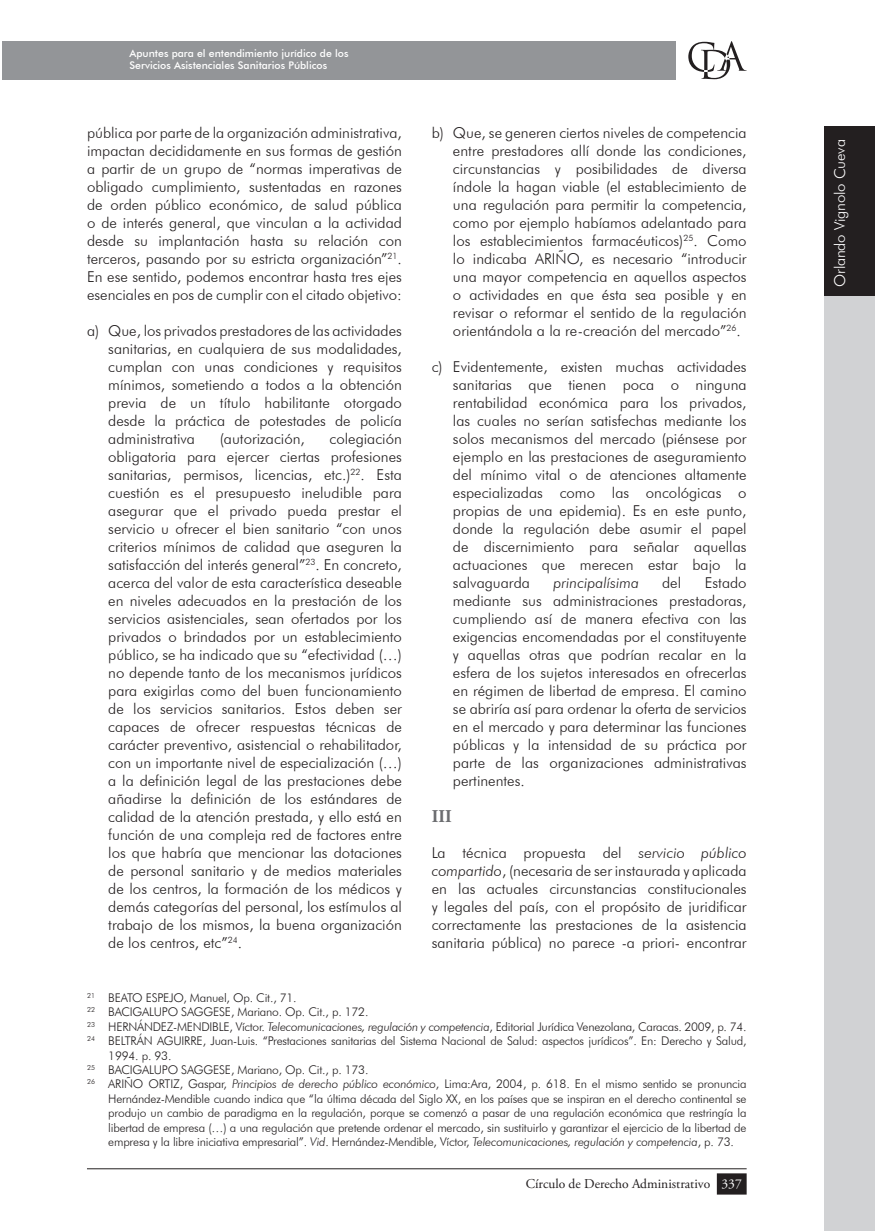
<style>
.page{position:relative;width:875px;height:1231px;background:#fff}
.page>*{position:absolute;margin:0;border:0;box-sizing:border-box;transform-origin:0 0}
.t1{font:700 18px "Adobe Garamond Pro";color:#6c6d70}
.t2{font:300 15px/18px "Futura BT";color:#231f20;text-align:justify}
.t3{font:300 15px "Futura BT";letter-spacing:-.01em;color:#fff}
.t4{font:italic 300 15px "Futura BT";color:#231f20}
.t5{font:13.5px "Adobe Garamond Pro";color:#231f20}
.t6{font:300 12px "Futura BT";letter-spacing:-.015em;color:#231f20}
.t7{font:500 10.5px/12.6px "Futura BT";color:#fff}
.s1{font-style:italic}
.s2{color:#fff}
</style>
<div class="page">
<div style="left:824px;top:289px;width:50px;height:942px;background:#d1d2d4"></div>
<div style="left:2px;top:41px;width:673px;height:39px;background:#939598"></div>
<div style="left:824px;top:126px;width:50px;height:170px;background:#231f20"></div>
<svg style="left:688px;top:41px;width:58px;height:38px"></svg>
<hr style="left:87px;top:1168px;width:659px;height:1px;background:#231f20">
<div style="left:717px;top:1174px;width:28px;height:20px;background:#231f20"></div>
<div style="left:716px;top:1173px;width:30px;height:21px;border:2px solid #231f20"></div>
<p class="t7" style="left:129px;top:47px;width:220px">Apuntes para el entendimiento jurídico de los<br>Servicios Asistenciales Sanitarios Públicos</p>
<p class="t2" style="left:87px;top:123px;width:316px">pública por parte de la organización administrativa, impactan decididamente en sus formas de gestión a partir de un grupo de “normas imperativas de obligado cumplimiento, sustentadas en razones de orden público económico, de salud pública o de interés general, que vinculan a la actividad desde su implantación hasta su relación con terceros, pasando por su estricta organización”<sup>21</sup>.<br>En ese sentido, podemos encontrar hasta tres ejes esenciales en pos de cumplir con el citado objetivo:</p>
<p class="t2" style="left:108px;top:321px;width:295px;text-indent:-21px">a) Que, los privados prestadores de las actividades sanitarias, en cualquiera de sus modalidades, cumplan con unas condiciones y requisitos mínimos, sometiendo a todos a la obtención previa de un título habilitante otorgado desde la práctica de potestades de policía administrativa</p>
<p class="t2" style="left:108px;top:429px;width:295px;text-indent:221px">colegiación obligatoria para ejercer ciertas profesiones sanitarias, permisos, licencias, etc.)<sup>22</sup>. Esta cuestión es el presupuesto ineludible para asegurar que el privado pueda prestar el servicio u ofrecer el bien sanitario “con unos criterios mínimos de calidad que aseguren la satisfacción del interés general”<sup>23</sup>. En concreto, acerca del valor de esta característica deseable en niveles adecuados en la prestación de los servicios asistenciales, sean ofertados por los privados o brindados por un establecimiento público, se ha indicado que su “efectividad (…) no depende tanto de los mecanismos jurídicos para exigirlas como del buen funcionamiento de los servicios sanitarios. Estos deben ser capaces de ofrecer respuestas técnicas de carácter preventivo, asistencial o rehabilitador, con un importante nivel de especialización (…) a la definición legal de las prestaciones debe añadirse la definición de los estándares de calidad de la atención prestada, y ello está en función de una compleja red de factores entre los que habría que mencionar las dotaciones de personal sanitario y de medios materiales de los centros, la formación de los médicos y demás categorías del personal, los estímulos al trabajo de los mismos, la buena organización de los centros, etc”<sup>24</sup>.</p>
<p class="t2" style="left:220px;top:429px;width:87px">(autorización,</p>
<p class="t2" style="left:453px;top:123px;width:295px;text-indent:-21px">b) Que, se generen ciertos niveles de competencia entre prestadores allí donde las condiciones, circunstancias y posibilidades de diversa índole la hagan viable (el establecimiento de una regulación para permitir la competencia, como por ejemplo habíamos adelantado para los establecimientos farmacéuticos)<sup>25</sup>. Como lo indicaba ARIÑO, es necesario “introducir una mayor competencia en aquellos aspectos o actividades en que ésta sea posible y en revisar o reformar el sentido de la regulación orientándola a la re-creación del mercado”<sup>26</sup>.</p>
<p class="t2" style="left:453px;top:357px;width:295px;text-indent:-21px">c) Evidentemente, existen muchas actividades sanitarias que tienen poca o ninguna rentabilidad económica para los privados, las cuales no serían satisfechas mediante los solos mecanismos del mercado (piénsese por ejemplo en las prestaciones de aseguramiento del mínimo vital o de atenciones altamente especializadas como las oncológicas o propias de una epidemia). Es en este punto, donde la regulación debe asumir el papel de discernimiento para señalar aquellas actuaciones que merecen estar bajo la salvaguarda</p>
<p class="t2" style="left:453px;top:573px;width:295px;text-indent:252px">Estado mediante sus administraciones prestadoras, cumpliendo así de manera efectiva con las exigencias encomendadas por el constituyente y aquellas otras que podrían recalar en la esfera de los sujetos interesados en ofrecerlas en régimen de libertad de empresa. El camino se abriría así para ordenar la oferta de servicios en el mercado y para determinar las funciones públicas y la intensidad de su práctica por parte de las organizaciones administrativas pertinentes.</p>
<p class="t4" style="left:553px;top:573px;width:87px">principalísima</p>
<p class="t2" style="left:662px;top:573px;width:21px">del</p>
<p class="t1" style="left:431px;top:806px;width:22px">III</p>
<p class="t2" style="left:431px;top:843px;width:316px">La técnica propuesta del <span class="s1">servicio público compartido</span>, (necesaria de ser instaurada y aplicada en las actuales circunstancias constitucionales y legales del país, con el propósito de juridificar correctamente las prestaciones de la asistencia sanitaria pública) no parece -a priori- encontrar</p>
<p class="t6" style="left:87px;top:990px;width:211px"><sup>21</sup> BEATO ESPEJO, Manuel, Op. Cit., 71.</p>
<p class="t6" style="left:87px;top:1005px;width:283px"><sup>22</sup> BACIGALUPO SAGGESE, Mariano. Op. Cit., p. 172.</p>
<p class="t6" style="left:87px;top:1019px;width:660px"><sup>23</sup> HERNÁNDEZ-MENDIBLE, Víctor. <span class="s1">Telecomunicaciones, regulación y competencia</span>, Editorial Jurídica Venezolana, Caracas. 2009, p. 74.</p>
<p class="t6" style="left:87px;top:1034px;width:661px"><sup>24</sup> BELTRÁN AGUIRRE, Juan-Luis. “Prestaciones sanitarias del Sistema Nacional de Salud: aspectos jurídicos”. En: Derecho y Salud,</p>
<p class="t6" style="left:108px;top:1048px;width:65px">1994. p. 93.</p>
<p class="t6" style="left:87px;top:1062px;width:283px"><sup>25</sup> BACIGALUPO SAGGESE, Mariano, Op. Cit., p. 173.</p>
<p class="t6" style="left:87px;top:1077px;width:661px"><sup>26</sup> ARIÑO ORTIZ, Gaspar, <span class="s1">Principios de derecho público económico</span>, Lima:Ara, 2004, p. 618. En el mismo sentido se pronuncia</p>
<p class="t6" style="left:108px;top:1091px;width:639px">Hernández-Mendible cuando indica que “la última década del Siglo XX, en los países que se inspiran en el derecho continental se</p>
<p class="t6" style="left:108px;top:1106px;width:639px">produjo un cambio de paradigma en la regulación, porque se comenzó a pasar de una regulación económica que restringía la</p>
<p class="t6" style="left:108px;top:1120px;width:639px">libertad de empresa (…) a una regulación que pretende ordenar el mercado, sin sustituirlo y garantizar el ejercicio de la libertad de</p>
<p class="t6" style="left:108px;top:1134px;width:627px">empresa y la libre iniciativa empresarial”. <span class="s1">Vid</span>. Hernández-Mendible, Víctor, <span class="s1">Telecomunicaciones, regulación y competencia</span>, p. 73.</p>
<p class="t5" style="left:525px;top:1175px;width:217px">Círculo de Derecho Administrativo <span class="s2">337</span></p>
<p class="t3" style="left:830px;top:287px;width:149px;rotate:-90deg">Orlando Vignolo Cueva</p>
</div>
